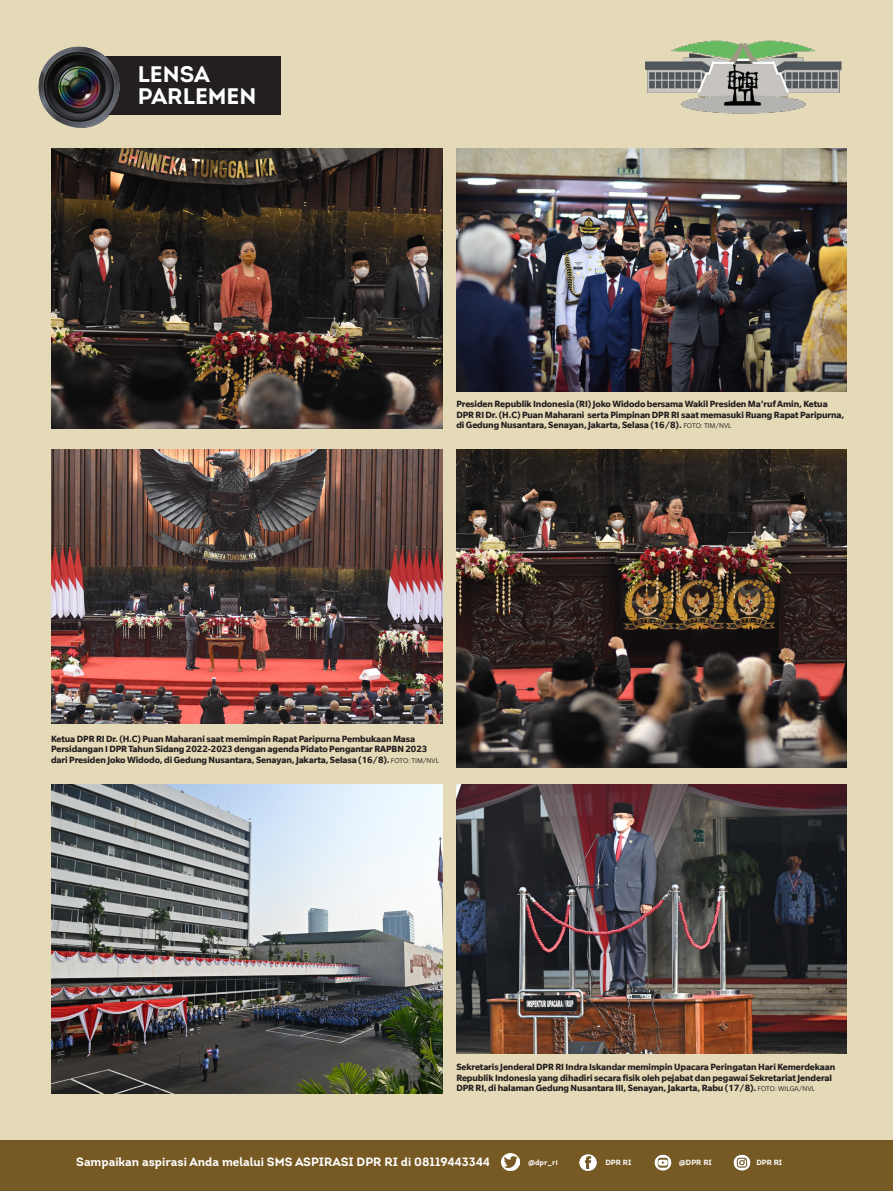
<style>
.page{position:relative;width:893px;height:1191px;background:#e5dab7}
.page>*{position:absolute;margin:0;border:0;box-sizing:border-box;transform-origin:0 0}
.t1{font:700 22.5px "Intro";color:#fff}
.KREDIT_FOTO{font:700 12px "Intro";color:#fff}
.CAPTION_NEW{font:700 9.75px/10.5px "Slate";letter-spacing:-.01em;color:#231f20}
.KREDIT_FOTO-2{font:700 7.5px "Intro";color:#fff}
.s1{font-weight:400;font-size:7.5px}
</style>
<div class="page">
<div style="left:0;top:1140px;width:893px;height:51px;background:#775923"></div>
<img style="left:654px;top:1154px;width:18px;height:17px">
<img style="left:502px;top:1153px;width:17px;height:17px">
<img style="left:733px;top:1154px;width:18px;height:17px">
<img style="left:579px;top:1154px;width:18px;height:17px">
<img style="left:645px;top:40px;width:197px;height:74px">
<div style="left:79px;top:57px;width:202px;height:58px;background:#231f20"></div>
<img style="left:38px;top:46px;width:94px;height:82px">
<img style="left:456px;top:784px;width:390px;height:269px">
<img style="left:51px;top:784px;width:392px;height:309px">
<img style="left:456px;top:449px;width:390px;height:318px">
<img style="left:51px;top:449px;width:392px;height:275px">
<img style="left:456px;top:149px;width:390px;height:242px">
<img style="left:51px;top:149px;width:392px;height:279px">
<p class="t1" style="left:138px;top:59px;width:74px">LENSA</p>
<p class="t1" style="left:138px;top:82px;width:120px">PARLEMEN</p>
<p class="CAPTION_NEW" style="left:456px;top:398px;width:389px">Presiden Republik Indonesia (RI) Joko Widodo bersama Wakil Presiden Ma'ruf Amin, Ketua<br>DPR RI Dr. (H.C) Puan Maharani serta Pimpinan DPR RI saat memasuki Ruang Rapat Paripurna, di Gedung Nusantara, Senayan, Jakarta, Selasa (16/8). <span class="s1">FOTO: TIM/NVL</span></p>
<p class="CAPTION_NEW" style="left:51px;top:733px;width:389px">Ketua DPR RI Dr. (H.C) Puan Maharani saat memimpin Rapat Paripurna Pembukaan Masa<br>Persidangan I DPR Tahun Sidang 2022-2023 dengan agenda Pidato Pengantar RAPBN 2023 dari Presiden Joko Widodo, di Gedung Nusantara, Senayan, Jakarta, Selasa (16/8). <span class="s1">FOTO: TIM/NVL</span></p>
<p class="CAPTION_NEW" style="left:456px;top:1061px;width:380px">Sekretaris Jenderal DPR RI Indra Iskandar memimpin Upacara Peringatan Hari Kemerdekaan<br>Republik Indonesia yang dihadiri secara fisik oleh pejabat dan pegawai Sekretariat Jenderal<br>DPR RI, di halaman Gedung Nusantara III, Senayan, Jakarta, Rabu (17/8). <span class="s1">FOTO: WILGA/NVL</span></p>
<p class="KREDIT_FOTO" style="left:76px;top:1153px;width:415px">Sampaikan aspirasi Anda melalui SMS ASPIRASI DPR RI di 08119443344</p>
<p class="KREDIT_FOTO-2" style="left:528px;top:1157px;width:31px">@dpr_ri</p>
<p class="KREDIT_FOTO-2" style="left:605px;top:1157px;width:27px">DPR RI</p>
<p class="KREDIT_FOTO-2" style="left:679px;top:1157px;width:34px">@DPR RI</p>
<p class="KREDIT_FOTO-2" style="left:756px;top:1157px;width:27px">DPR RI</p>
</div>
